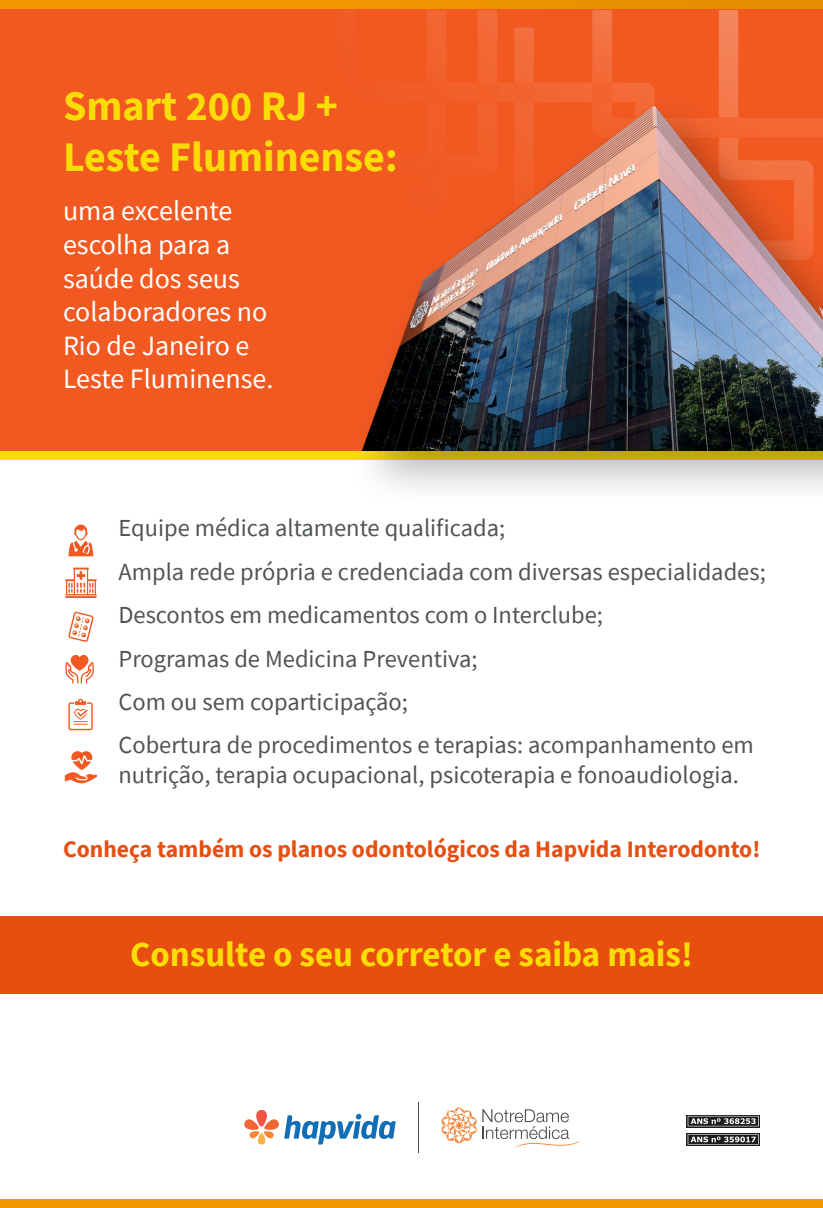
<style>
.page{position:relative;width:823px;height:1208px;background:#fff}
.page>*{position:absolute;margin:0;border:0;box-sizing:border-box;transform-origin:0 0}
.t1{font:700 42px/50.4px "Source Sans Pro";color:#fadd06}
.t2{font:700 35px "Source Sans Pro";color:#fadd06}
.t3{font:28px/33.6px "Source Sans Pro";color:#fff}
.t4{font:24.5px/29.4px "Source Sans Pro";color:#505457}
.t5{font:700 23.62px "Source Sans Pro";color:#e84e0f}
</style>
<div class="page">
<div style="left:0;top:1199px;width:822px;height:9px;background:#f39800"></div>
<div style="left:0;top:0;width:822px;height:451px;background:#f15921"></div>
<img style="left:592px;top:10px;width:147px;height:80px">
<img style="left:592px;top:83px;width:62px;height:7px">
<img style="left:497px;top:28px;width:86px;height:62px">
<img style="left:514px;top:83px;width:20px;height:7px">
<img style="left:461px;top:10px;width:36px;height:80px">
<img style="left:477px;top:83px;width:20px;height:7px">
<img style="left:427px;top:10px;width:19px;height:72px">
<div style="left:0;top:916px;width:822px;height:77px;background:#e84e0f"></div>
<hr style="left:418px;top:1102px;width:1px;height:50px;background:#484e4f">
<svg style="left:244px;top:1110px;width:152px;height:34px"></svg>
<svg style="left:441px;top:1107px;width:138px;height:40px"></svg>
<svg style="left:686px;top:1115px;width:73px;height:12px"></svg>
<svg style="left:687px;top:1115px;width:71px;height:11px"></svg>
<div style="left:686px;top:1132px;width:73px;height:13px;background:#1d1c1a"></div>
<svg style="left:687px;top:1134px;width:71px;height:10px"></svg>
<div style="left:0;top:451px;width:822px;height:8px;background:#fadd06"></div>
<svg style="left:68px;top:524px;width:25px;height:32px"></svg>
<svg style="left:65px;top:567px;width:32px;height:31px"></svg>
<svg style="left:68px;top:611px;width:26px;height:31px"></svg>
<svg style="left:65px;top:654px;width:29px;height:29px"></svg>
<svg style="left:68px;top:699px;width:25px;height:31px"></svg>
<svg style="left:65px;top:751px;width:32px;height:32px"></svg>
<div style="left:345px;top:90px;width:477px;height:418px;background:#000;opacity:.3"></div>
<img style="left:345px;top:95px;width:477px;height:355px">
<p class="t1" style="left:63px;top:81px;width:336px">Smart 200 RJ +<br>Leste Fluminense:</p>
<p class="t3" style="left:63px;top:194px;width:212px">uma excelente escolha para a saúde dos seus colaboradores no<br>Rio de Janeiro e<br>Leste Fluminense.</p>
<p class="t4" style="left:118px;top:513px;width:388px">Equipe médica altamente qualificada;</p>
<p class="t4" style="left:118px;top:557px;width:648px">Ampla rede própria e credenciada com diversas especialidades;</p>
<p class="t4" style="left:118px;top:600px;width:486px">Descontos em medicamentos com o Interclube;</p>
<p class="t4" style="left:118px;top:643px;width:360px">Programas de Medicina Preventiva;</p>
<p class="t4" style="left:118px;top:687px;width:291px">Com ou sem coparticipação;</p>
<p class="t4" style="left:118px;top:730px;width:637px">Cobertura de procedimentos e terapias: acompanhamento em nutrição, terapia ocupacional, psicoterapia e fonoaudiologia.</p>
<p class="t5" style="left:63px;top:833px;width:699px">Conheça também os planos odontológicos da Hapvida Interodonto!</p>
<p class="t2" style="left:130px;top:930px;width:564px">Consulte o seu corretor e saiba mais!</p>
</div>
